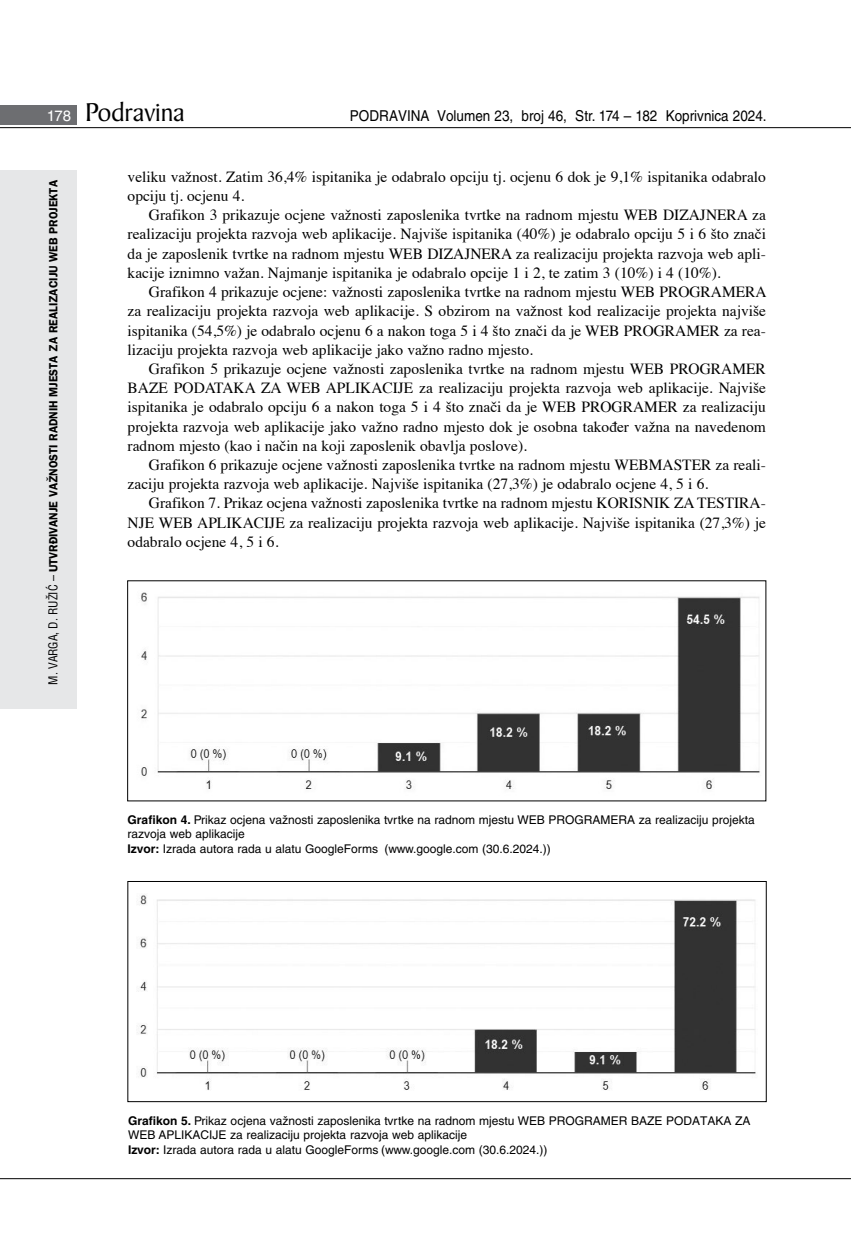
<style>
.page{position:relative;width:851px;height:1234px;background:#fff}
.page>*{position:absolute;margin:0;border:0;box-sizing:border-box;transform-origin:0 0}
.t1{font:27.6px "Baker Signet BT";color:#000}
.t2{font:15.45px/19.2px "Times";color:#000;text-align:justify}
.t3{font:15px "Helvetica LT Skin 29";color:#000;scale:.9 1}
.t4{font:12px/14.4px "Helvetica LT Skin 29";color:#000}
.t5{font:600 12px "ITC Franklin Gothic Skin 29";letter-spacing:-.005em;color:#000;scale:.95 1}
.s1{font-family:"Helvetica LT Skin 29";font-size:15px;color:#fff}
.s2{font-family:"Helvetica LT Skin 29";font-weight:400;font-stretch:condensed}
.s3{font-weight:700}
</style>
<div class="page">
<div style="left:0;top:170px;width:77px;height:538px;background:#e6e7e8"></div>
<div style="left:0;top:105px;width:77px;height:19px;background:#6d6e71"></div>
<hr style="left:0;top:127px;width:850px;height:1px;background:#000">
<hr style="left:0;top:1177px;width:850px;height:1px;background:#000">
<img style="left:141px;top:592px;width:619px;height:198px">
<img style="left:137px;top:895px;width:619px;height:195px">
<div style="left:128px;top:881px;width:638px;height:220px;border:1px solid #000"></div>
<h1 class="t1" style="left:47px;top:95px;width:139px"><span class="s1">178</span> Podravina</h1>
<p class="t3" style="left:350px;top:107px;width:464px">PODRAVINA Volumen 23, broj 46, Str. 174 – 182 Koprivnica 2024.</p>
<p class="t5" style="left:46px;top:684px;width:532px;rotate:-90deg"><span class="s2">M. VARGA, D. RUŽIĆ –</span> UTVRĐIVANJE VAŽNOSTI RADNIH MJESTA ZA REALIZACIJU WEB PROJEKTA</p>
<p class="t2" style="left:128px;top:166px;width:639px">veliku važnost. Zatim 36,4% ispitanika je odabralo opciju tj. ocjenu 6 dok je 9,1% ispitanika odabralo opciju tj. ocjenu 4.</p>
<p class="t2" style="left:128px;top:204px;width:639px;text-indent:21px">Grafikon 3 prikazuje ocjene važnosti zaposlenika tvrtke na radnom mjestu WEB DIZAJNERA za realizaciju projekta razvoja web aplikacije. Najviše ispitanika (40%) je odabralo opciju 5 i 6 što znači da je zaposlenik tvrtke na radnom mjestu WEB DIZAJNERA za realizaciju projekta razvoja web apli&shy;kacije iznimno važan. Najmanje ispitanika je odabralo opcije 1 i 2, te zatim 3 (10%) i 4 (10%).</p>
<p class="t2" style="left:128px;top:281px;width:640px;text-indent:21px">Grafikon 4 prikazuje ocjene: važnosti zaposlenika tvrtke na radnom mjestu WEB PROGRAMERA za realizaciju projekta razvoja web aplikacije. S obzirom na važnost kod realizacije projekta najviše ispitanika (54,5%) je odabralo ocjenu 6 a nakon toga 5 i 4 što znači da je WEB PROGRAMER za rea&shy;lizaciju projekta razvoja web aplikacije jako važno radno mjesto.</p>
<p class="t2" style="left:128px;top:358px;width:639px;text-indent:21px">Grafikon 5 prikazuje ocjene važnosti zaposlenika tvrtke na radnom mjestu WEB PROGRAMER BAZE PODATAKA ZA WEB APLIKACIJE za realizaciju projekta razvoja web aplikacije. Najviše ispitanika je odabralo opciju 6 a nakon toga 5 i 4 što znači da je WEB PROGRAMER za realizaciju projekta razvoja web aplikacije jako važno radno mjesto dok je osobna također važna na navedenom radnom mjesto (kao i način na koji zaposlenik obavlja poslove).</p>
<p class="t2" style="left:128px;top:454px;width:639px;text-indent:21px">Grafikon 6 prikazuje ocjene važnosti zaposlenika tvrtke na radnom mjestu WEBMASTER za reali&shy;zaciju projekta razvoja web aplikacije. Najviše ispitanika (27,3%) je odabralo ocjene 4, 5 i 6.</p>
<p class="t2" style="left:128px;top:492px;width:639px;text-indent:21px">Grafikon 7. Prikaz ocjena važnosti zaposlenika tvrtke na radnom mjestu KORISNIK ZA TESTIRA-NJE WEB APLIKACIJE za realizaciju projekta razvoja web aplikacije. Najviše ispitanika (27,3%) je odabralo ocjene 4, 5 i 6.</p>
<p class="t4" style="left:128px;top:812px;width:628px"><span class="s3">Grafikon 4.</span> Prikaz ocjena važnosti zaposlenika tvrtke na radnom mjestu WEB PROGRAMERA za realizaciju projekta razvoja web aplikacije<br><span class="s3">Izvor:</span> Izrada autora rada u alatu GoogleForms (www.google.com (30.6.2024.))</p>
<p class="t4" style="left:128px;top:1112px;width:624px"><span class="s3">Grafikon 5.</span> Prikaz ocjena važnosti zaposlenika tvrtke na radnom mjestu WEB PROGRAMER BAZE PODATAKA ZA<br>WEB APLIKACIJE za realizaciju projekta razvoja web aplikacije<br><span class="s3">Izvor:</span> Izrada autora rada u alatu GoogleForms (www.google.com (30.6.2024.))</p>
</div>
